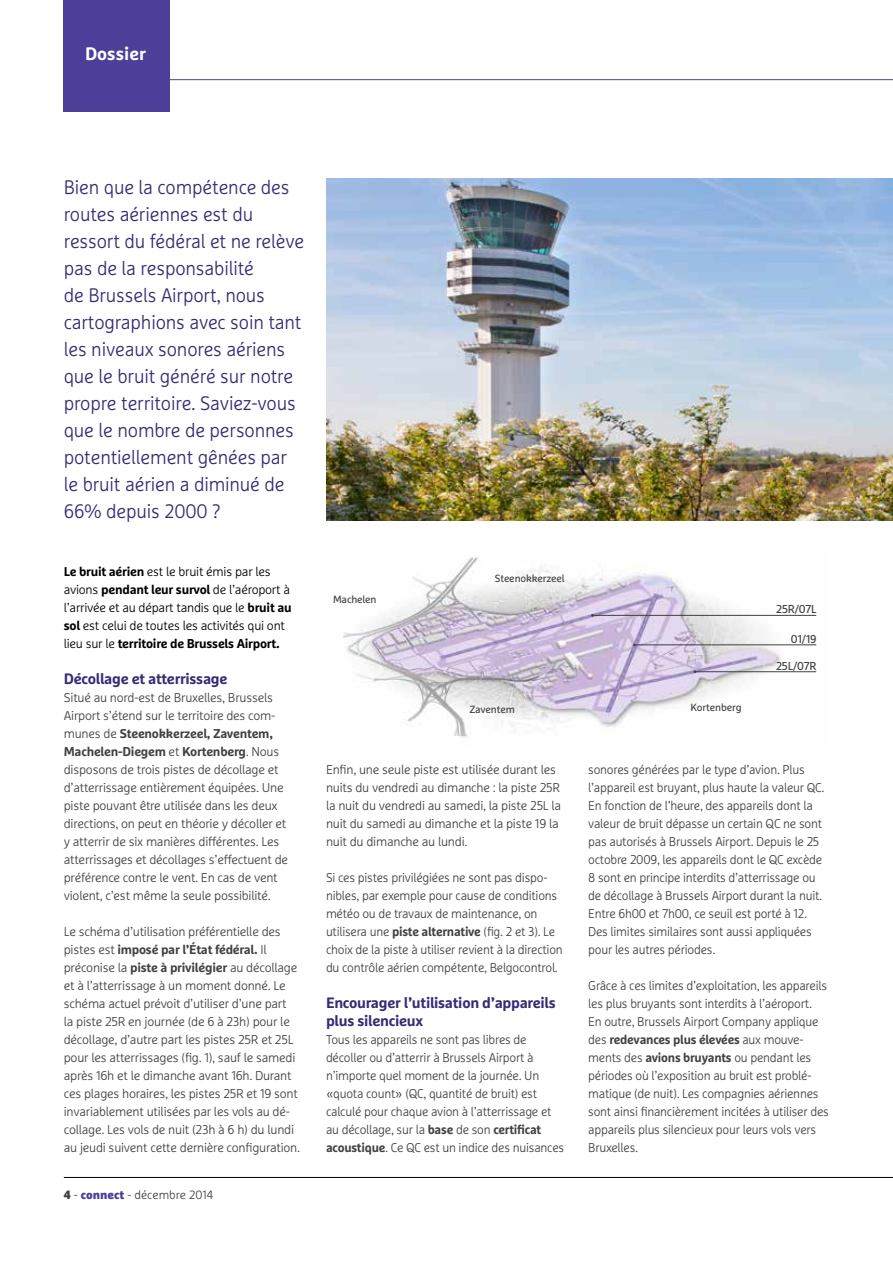
<style>
.page{position:relative;width:893px;height:1263px;background:#fff}
.page>*{position:absolute;margin:0;border:0;box-sizing:border-box;transform-origin:0 0}
.t1{font:300 19.5px/27px "Marselis Pro";letter-spacing:-.01em;color:#392a75}
.t2{font:700 18px "Marselis Pro";color:#fff}
.t3{font:700 15px/18px "Marselis Pro";letter-spacing:-.02em;color:#392a75}
.t4{font:300 12.75px/18px "Marselis Pro";letter-spacing:-.02em;color:#414042}
.t5{font:300 12.75px/18px "Marselis Pro";letter-spacing:-.02em;color:#000}
.t6{font:300 12px "Marselis Pro";color:#414042}
.t7{font:11.4px "Marselis Pro";letter-spacing:-.015em;color:#414042}
.t8{font:10.35px "Marselis Pro";letter-spacing:-.01em;color:#414042}
.s1{font-weight:700}
.s2{font-weight:900}
.s3{font-weight:900;color:#4d3f99}
</style>
<div class="page">
<hr style="left:64px;top:79px;width:829px;height:1px;background:#4d3f99">
<img style="left:326px;top:179px;width:567px;height:342px">
<img style="left:343px;top:557px;width:474px;height:181px">
<hr style="left:592px;top:615px;width:224px;height:1px;background:#414042">
<hr style="left:634px;top:644px;width:182px;height:1px;background:#414042">
<hr style="left:695px;top:671px;width:121px;height:1px;background:#414042">
<hr style="left:64px;top:1177px;width:829px;height:1px;background:#000">
<div style="left:64px;top:0;width:106px;height:111px;background:#4d3f99"></div>
<h2 class="t2" style="left:85px;top:43px;width:62px">Dossier</h2>
<p class="t1" style="left:64px;top:173px;width:242px">Bien que la compétence des routes aériennes est du ressort du fédéral et ne relève pas de la responsabilité<br>de Brussels Airport, nous cartographions avec soin tant les niveaux sonores aériens que le bruit généré sur notre propre territoire. Saviez-vous que le nombre de personnes potentiellement gênées par le bruit aérien a diminué de<br>66% depuis 2000 ?</p>
<p class="t5" style="left:64px;top:562px;width:229px"><span class="s1">Le bruit aérien</span> est le bruit émis par les avions <span class="s1">pendant leur survol</span> de l’aéroport à l’arrivée et au départ tandis que le <span class="s1">bruit au sol</span> est celui de toutes les activités qui ont lieu sur le <span class="s1">territoire de Brussels Airport.</span></p>
<p class="t3" style="left:64px;top:669px;width:165px">Décollage et atterrissage</p>
<p class="t4" style="left:64px;top:688px;width:226px">Situé au nord-est de Bruxelles, Brussels Airport s’étend sur le territoire des com&shy;munes de <span class="s1">Steenokkerzeel, Zaventem, Machelen-Diegem</span> et <span class="s1">Kortenberg</span>. Nous disposons de trois pistes de décollage et d’atterrissage entièrement équipées. Une piste pouvant être utilisée dans les deux directions, on peut en théorie y décoller et y atterrir de six manières différentes. Les atterrissages et décollages s’effectuent de préférence contre le vent. En cas de vent violent, c’est même la seule possibilité.</p>
<p class="t4" style="left:64px;top:922px;width:238px">Le schéma d’utilisation préférentielle des pistes est <span class="s1">imposé par l’État fédéral.</span> Il préconise la <span class="s1">piste à privilégier</span> au décollage et à l’atterrissage à un moment donné. Le schéma actuel prévoit d’utiliser d’une part<br>la piste 25R en journée (de 6 à 23h) pour le décollage, d’autre part les pistes 25R et 25L pour les atterrissages (fig. 1), sauf le samedi après 16h et le dimanche avant 16h. Durant ces plages horaires, les pistes 25R et 19 sont invariablement utilisées par les vols au dé&shy;collage. Les vols de nuit (23h à 6 h) du lundi au jeudi suivent cette dernière configuration.</p>
<p class="t6" style="left:64px;top:1188px;width:151px"><span class="s2">4</span> - <span class="s3">connect</span> - décembre 2014</p>
<p class="t8" style="left:333px;top:593px;width:45px">Machelen</p>
<p class="t8" style="left:495px;top:572px;width:71px">Steenokkerzeel</p>
<p class="t8" style="left:469px;top:703px;width:47px">Zaventem</p>
<p class="t8" style="left:690px;top:701px;width:53px">Kortenberg</p>
<p class="t7" style="left:776px;top:602px;width:42px">25R/07L</p>
<p class="t7" style="left:791px;top:632px;width:27px">01/19</p>
<p class="t7" style="left:776px;top:659px;width:42px">25L/07R</p>
<p class="t4" style="left:326px;top:760px;width:237px">Enfin, une seule piste est utilisée durant les nuits du vendredi au dimanche : la piste 25R la nuit du vendredi au samedi, la piste 25L la nuit du samedi au dimanche et la piste 19 la nuit du dimanche au lundi.</p>
<p class="t4" style="left:326px;top:868px;width:238px">Si ces pistes privilégiées ne sont pas dispo&shy;nibles, par exemple pour cause de conditions météo ou de travaux de maintenance, on utilisera une <span class="s1">piste alternative</span> (fig. 2 et 3). Le choix de la piste à utiliser revient à la direction du contrôle aérien compétente, Belgocontrol.</p>
<p class="t3" style="left:326px;top:993px;width:231px">Encourager l’utilisation d’appareils plus silencieux</p>
<p class="t4" style="left:326px;top:1030px;width:240px">Tous les appareils ne sont pas libres de décoller ou d’atterrir à Brussels Airport à n’importe quel moment de la journée. Un «quota count» (QC, quantité de bruit) est calculé pour chaque avion à l’atterrissage et au décollage, sur la <span class="s1">base</span> de son <span class="s1">certificat acoustique</span>. Ce QC est un indice des nuisances</p>
<p class="t4" style="left:588px;top:760px;width:238px">sonores générées par le type d’avion. Plus l’appareil est bruyant, plus haute la valeur QC.<br>En fonction de l’heure, des appareils dont la valeur de bruit dépasse un certain QC ne sont pas autorisés à Brussels Airport. Depuis le 25 octobre 2009, les appareils dont le QC excède 8 sont en principe interdits d’atterrissage ou de décollage à Brussels Airport durant la nuit.<br>Entre 6h00 et 7h00, ce seuil est porté à 12.<br>Des limites similaires sont aussi appliquées pour les autres périodes.</p>
<p class="t4" style="left:588px;top:976px;width:242px">Grâce à ces limites d’exploitation, les appareils les plus bruyants sont interdits à l’aéroport.<br>En outre, Brussels Airport Company applique des <span class="s1">redevances plus élevées</span> aux mouve&shy;ments des <span class="s1">avions bruyants</span> ou pendant les périodes où l’exposition au bruit est problé&shy;matique (de nuit). Les compagnies aériennes sont ainsi financièrement incitées à utiliser des appareils plus silencieux pour leurs vols vers Bruxelles.</p>
</div>
